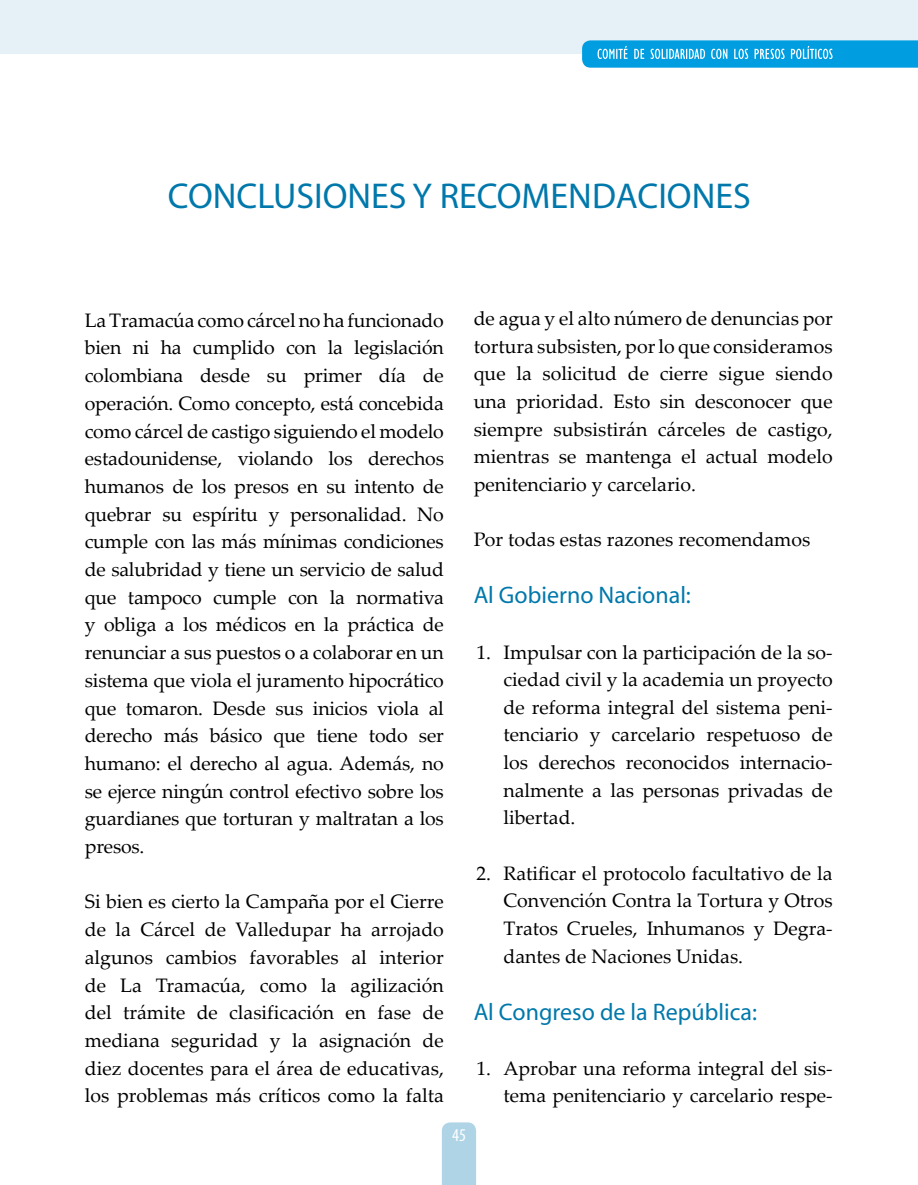
<style>
.page{position:relative;width:918px;height:1185px;background:#fff}
.page>*{position:absolute;margin:0;border:0;box-sizing:border-box;transform-origin:0 0}
.t1{font:36px "Myriad";color:#0078ab}
.t2{font:24px "Myriad";color:#0078ab}
.t3{font:19.5px/27.8px "Palatino Linotype";color:#000;text-align:justify}
.t4{font:condensed 18px "Myriad Pro";color:#fff}
</style>
<div class="page">
<div style="left:442px;top:1122px;width:34px;height:63px;background:#afd4e6"></div>
<div style="left:0;top:0;width:918px;height:54px;background:#e5f0f7"></div>
<svg style="left:582px;top:40px;width:336px;height:28px;background:#1ea9e3"></svg>
<h1 class="t1" style="left:168px;top:178px;width:584px">CONCLUSIONES Y RECOMENDACIONES</h1>
<p class="t3" style="left:85px;top:305px;width:361px">La Tramacúa como cárcel no ha funcionado bien ni ha cumplido con la legislación colombiana desde su primer día de operación. Como concepto, está concebida como cárcel de castigo siguiendo el modelo estadounidense, violando los derechos humanos de los presos en su intento de quebrar su espíritu y personalidad. No cumple con las más mínimas condiciones de salubridad y tiene un servicio de salud que tampoco cumple con la normativa y obliga a los médicos en la práctica de renunciar a sus puestos o a colaborar en un sistema que viola el juramento hipocrático que tomaron. Desde sus inicios viola al derecho más básico que tiene todo ser humano: el derecho al agua. Además, no se ejerce ningún control efectivo sobre los guardianes que torturan y maltratan a los presos.</p>
<p class="t3" style="left:85px;top:887px;width:361px">Si bien es cierto la Campaña por el Cierre de la Cárcel de Valledupar ha arrojado algunos cambios favorables al interior de La Tramacúa, como la agilización del trámite de clasificación en fase de mediana seguridad y la asignación de diez docentes para el área de educativas, los problemas más críticos como la falta</p>
<p class="t4" style="left:452px;top:1123px;width:15px">45</p>
<p class="t3" style="left:474px;top:304px;width:361px">de agua y el alto número de denuncias por tortura subsisten, por lo que consideramos que la solicitud de cierre sigue siendo una prioridad. Esto sin desconocer que siempre subsistirán cárceles de castigo, mientras se mantenga el actual modelo penitenciario y carcelario.</p>
<p class="t3" style="left:474px;top:525px;width:338px">Por todas estas razones recomendamos</p>
<p class="t2" style="left:474px;top:583px;width:219px">Al Gobierno Nacional:</p>
<p class="t3" style="left:503px;top:637px;width:331px;text-indent:-27px">1. Impulsar con la participación de la so&shy;ciedad civil y la academia un proyecto de reforma integral del sistema peni&shy;tenciario y carcelario respetuoso de los derechos reconocidos internacio&shy;nalmente a las personas privadas de libertad.</p>
<p class="t3" style="left:503px;top:858px;width:331px;text-indent:-27px">2. Ratificar el protocolo facultativo de la Convención Contra la Tortura y Otros Tratos Crueles, Inhumanos y Degra&shy;dantes de Naciones Unidas.</p>
<p class="t2" style="left:474px;top:999px;width:285px">Al Congreso de la República:</p>
<p class="t3" style="left:476px;top:1053px;width:358px;text-align:right">1. Aprobar una reforma integral del sis&shy;tema penitenciario y carcelario respe-</p>
</div>
